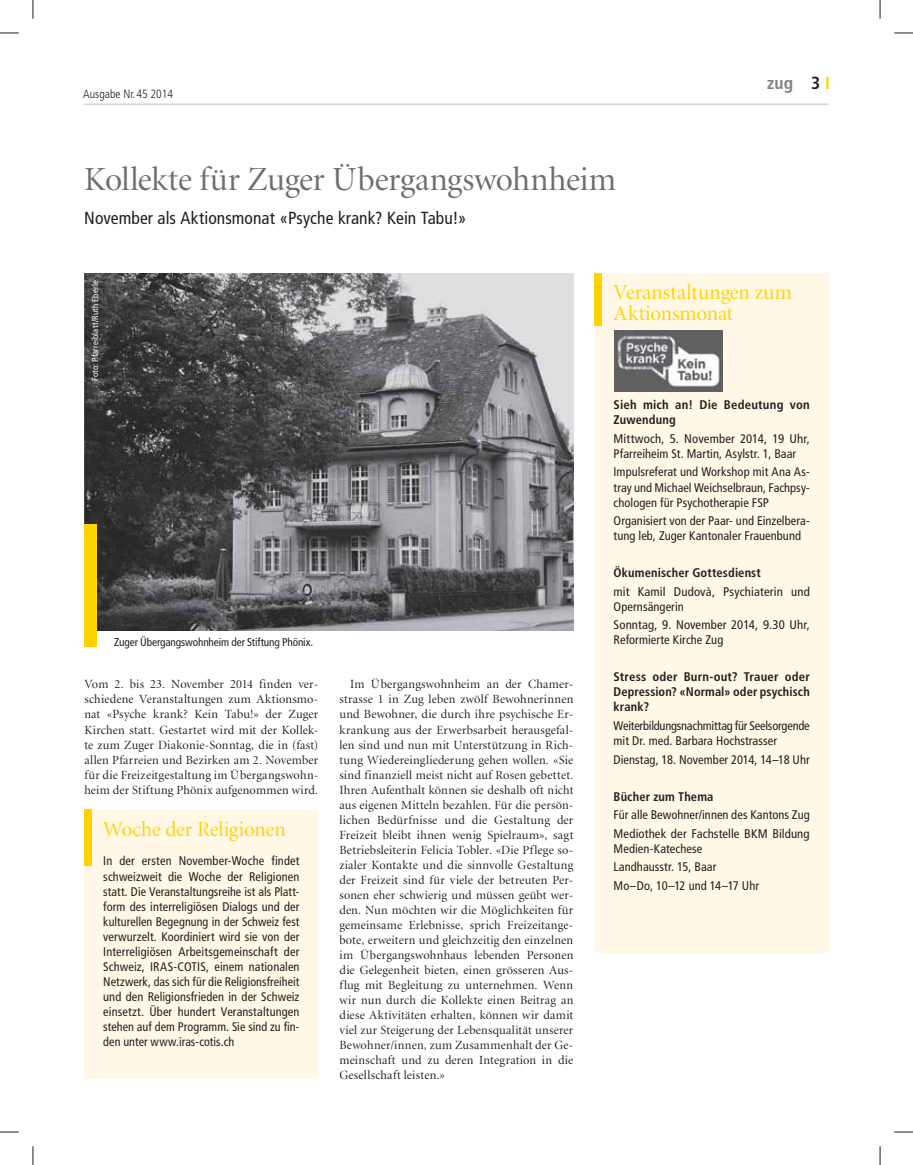
<style>
.page{position:relative;width:913px;height:1165px;background:#fff}
.page>*{position:absolute;margin:0;border:0;box-sizing:border-box;transform-origin:0 0}
.t1{font:33.75px "Minion Display";letter-spacing:-.005em;color:#6d6e70}
.t2{font:21.25px/21.2px "Minion Display";letter-spacing:-.005em;color:#ffd200}
.t3{font:condensed 17.5px "Frutiger LT Std";letter-spacing:.005em;color:#231f20}
.t4{font:700 condensed 17.5px "Frutiger LT Std";color:#808285}
.t5{font:12.5px/15px "Minion Display";letter-spacing:.015em;color:#231f20;text-align:justify}
.t6{font:condensed 12.5px/15px "Frutiger LT Std";color:#231f20}
.t7{font:700 condensed 12.5px/15px "Frutiger LT Std";letter-spacing:.01em;color:#231f20}
.t8{font:300 condensed 11.88px "Frutiger LT Std";color:#231f20}
.t9{font:condensed 11.25px "Frutiger LT Std";letter-spacing:-.01em;color:#231f20}
.t10{font:condensed 8.75px "Frutiger LT Std";letter-spacing:.015em;color:#fff}
.s1{color:#231f20}
.s2{color:#ffd200}
</style>
<div class="page">
<img style="left:84px;top:273px;width:489px;height:357px">
<hr style="left:84px;top:104px;width:744px;height:1px;background:#bbbdc0">
<div style="left:84px;top:524px;width:13px;height:122px;background:#ffd200"></div>
<div style="left:595px;top:273px;width:233px;height:679px;background:#fff8e6"></div>
<div style="left:595px;top:273px;width:7px;height:53px;background:#ffd200"></div>
<div style="left:84px;top:809px;width:234px;height:269px;background:#fff8e6"></div>
<div style="left:84px;top:809px;width:7px;height:56px;background:#ffd200"></div>
<img style="left:614px;top:331px;width:108px;height:61px">
<svg style="left:0;top:32px;width:19px;height:2px"></svg>
<svg style="left:894px;top:32px;width:19px;height:2px"></svg>
<svg style="left:0;top:1131px;width:19px;height:1px"></svg>
<svg style="left:894px;top:1131px;width:19px;height:1px"></svg>
<svg style="left:32px;top:0;width:2px;height:19px"></svg>
<svg style="left:32px;top:1146px;width:2px;height:18px"></svg>
<svg style="left:879px;top:0;width:2px;height:19px"></svg>
<svg style="left:879px;top:1146px;width:2px;height:18px"></svg>
<p class="t8" style="left:83px;top:87px;width:91px">Ausgabe Nr. 45 2014</p>
<h1 class="t1" style="left:84px;top:166px;width:533px">Kollekte für Zuger Übergangswohnheim</h1>
<h3 class="t3" style="left:84px;top:209px;width:384px">November als Aktionsmonat «Psyche krank? Kein Tabu!»</h3>
<h3 class="t4" style="left:767px;top:74px;width:64px">zug <span class="s1">3</span> <span class="s2">I</span></h3>
<p class="t10" style="left:91px;top:381px;width:102px;rotate:-90deg">Foto: Pfarreiblatt/Ruth Eberle</p>
<h2 class="t2" style="left:613px;top:283px;width:180px">Veranstaltungen zum<br>Aktionsmonat</h2>
<p class="t7" style="left:613px;top:398px;width:198px">Sieh mich an! Die Bedeutung von<br>Zuwendung</p>
<p class="t6" style="left:613px;top:431px;width:198px">Mittwoch, 5. November 2014, 19 Uhr,<br>Pfarreiheim St. Martin, Asylstr. 1, Baar</p>
<p class="t6" style="left:613px;top:465px;width:198px;text-align:justify">Impulsreferat und Workshop mit Ana As&shy;tray und Michael Weichselbraun, Fachpsy&shy;chologen für Psychotherapie FSP</p>
<p class="t6" style="left:613px;top:514px;width:198px">Organisiert von der Paar- und Einzelbera&shy;tung leb, Zuger Kantonaler Frauenbund</p>
<p class="t7" style="left:613px;top:566px;width:149px">Ökumenischer Gottesdienst</p>
<p class="t6" style="left:613px;top:584px;width:198px">mit Kamil Dudovà, Psychiaterin und<br>Opernsängerin</p>
<p class="t6" style="left:613px;top:618px;width:198px">Sonntag, 9. November 2014, 9.30 Uhr,<br>Reformierte Kirche Zug</p>
<p class="t7" style="left:613px;top:670px;width:198px;text-align:justify">Stress oder Burn-out? Trauer oder Depression? «Normal» oder psychisch krank?</p>
<p class="t6" style="left:613px;top:718px;width:198px">Weiterbildungsnachmittag für Seelsorgende mit Dr. med. Barbara Hochstrasser</p>
<p class="t6" style="left:613px;top:752px;width:198px">Dienstag, 18. November 2014, 14–18 Uhr</p>
<p class="t7" style="left:613px;top:789px;width:101px">Bücher zum Thema</p>
<p class="t6" style="left:613px;top:806px;width:198px;line-height:18.5px">Für alle Bewohner/innen des Kantons Zug<br>Mediothek der Fachstelle BKM Bildung</p>
<p class="t6" style="left:613px;top:839px;width:147px;line-height:18.5px">Medien-Katechese<br>Landhausstr. 15, Baar<br>Mo–Do, 10–12 und 14–17 Uhr</p>
<p class="t9" style="left:114px;top:637px;width:200px">Zuger Übergangswohnheim der Stiftung Phönix.</p>
<p class="t5" style="left:339px;top:678px;width:235px;text-indent:11px">Im Übergangswohnheim an der Chamer&shy;strasse 1 in Zug leben zwölf Bewohnerinnen und Bewohner, die durch ihre psychische Er&shy;krankung aus der Erwerbsarbeit herausgefal&shy;len sind und nun mit Unterstützung in Rich&shy;tung Wiedereingliederung gehen wollen. «Sie sind finanziell meist nicht auf Rosen gebettet.<br>Ihren Aufenthalt können sie deshalb oft nicht aus eigenen Mitteln bezahlen. Für die persön&shy;lichen Bedürfnisse und die Gestaltung der Freizeit bleibt ihnen wenig Spielraum», sagt Betriebsleiterin Felicia Tobler. «Die Pflege so&shy;zialer Kontakte und die sinnvolle Gestaltung der Freizeit sind für viele der betreuten Per&shy;sonen eher schwierig und müssen geübt wer&shy;den. Nun möchten wir die Möglichkeiten für gemeinsame Erlebnisse, sprich Freizeitange&shy;bote, erweitern und gleichzeitig den einzelnen im Übergangswohnhaus lebenden Personen die Gelegenheit bieten, einen grösseren Aus&shy;flug mit Begleitung zu unternehmen. Wenn wir nun durch die Kollekte einen Beitrag an diese Aktivitäten erhalten, können wir damit viel zur Steigerung der Lebensqualität unserer Bewohner/innen, zum Zusammenhalt der Ge&shy;meinschaft und zu deren Integration in die Gesellschaft leisten.»</p>
<p class="t5" style="left:84px;top:678px;width:235px">Vom 2. bis 23. November 2014 finden ver&shy;schiedene Veranstaltungen zum Aktionsmo&shy;nat «Psyche krank? Kein Tabu!» der Zuger Kirchen statt. Gestartet wird mit der Kollek&shy;te zum Zuger Diakonie-Sonntag, die in (fast) allen Pfarreien und Bezirken am 2. November für die Freizeitgestaltung im Übergangswohn&shy;heim der Stiftung Phönix aufgenommen wird.</p>
<h2 class="t2" style="left:103px;top:820px;width:184px">Woche der Religionen</h2>
<p class="t6" style="left:103px;top:854px;width:198px;text-align:justify">In der ersten November-Woche findet schweizweit die Woche der Religionen statt. Die Veranstaltungsreihe ist als Platt&shy;form des interreligiösen Dialogs und der kulturellen Begegnung in der Schweiz fest verwurzelt. Koordiniert wird sie von der Interreligiösen Arbeitsgemeinschaft der Schweiz, IRAS-COTIS, einem nationalen Netzwerk, das sich für die Religionsfreiheit und den Religionsfrieden in der Schweiz einsetzt. Über hundert Veranstaltungen stehen auf dem Programm. Sie sind zu fin&shy;den unter www.iras-cotis.ch</p>
</div>
